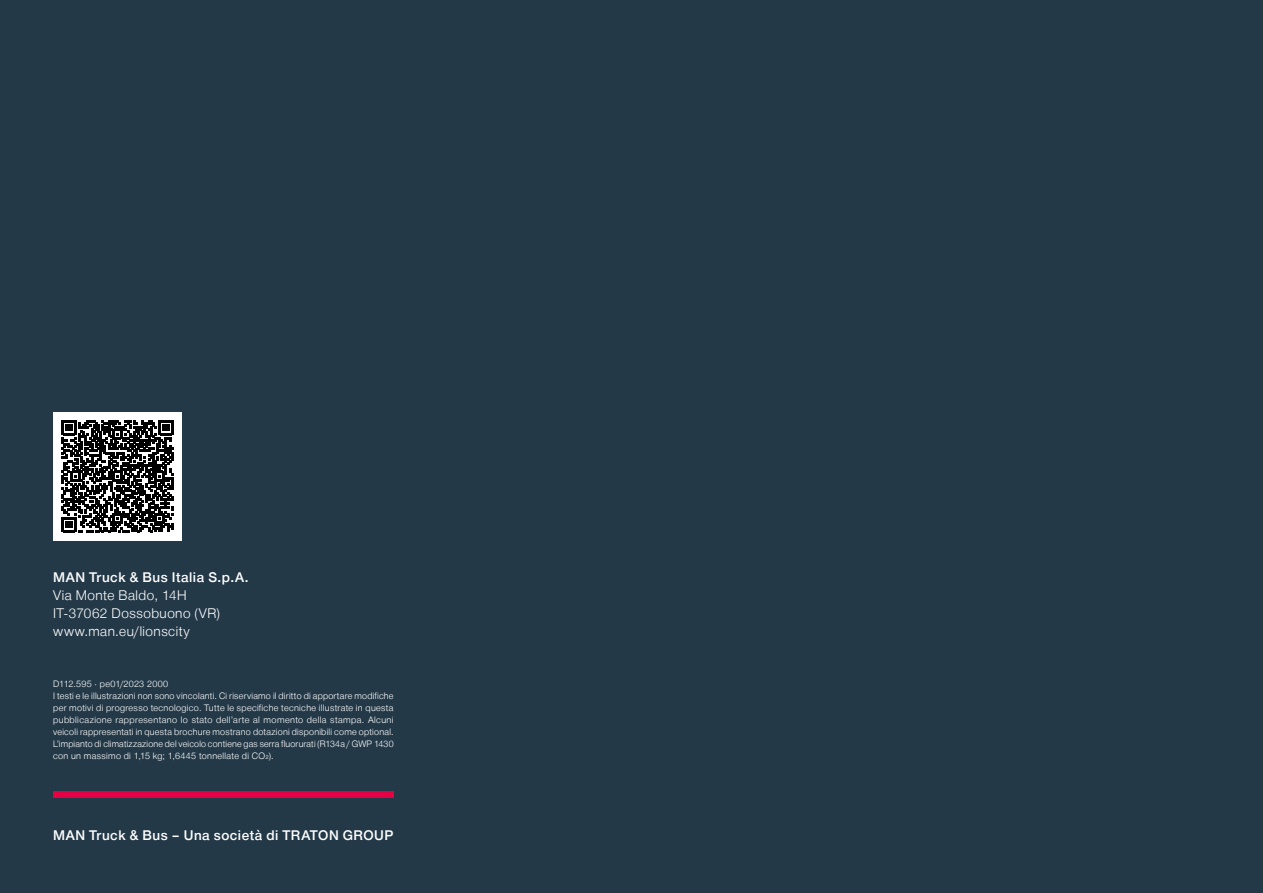
<style>
.page{position:relative;width:1263px;height:893px;background:#243948}
.page>*{position:absolute;margin:0;border:0;box-sizing:border-box;transform-origin:0 0}
.t1{font:500 13.5px "Man Global";letter-spacing:.04em;color:#fff}
.t2{font:300 13.5px/18px "Man Global";letter-spacing:.035em;color:#fff}
.t3{font:300 9px/12px "Man Global";letter-spacing:.03em;color:#fff}
</style>
<div class="page">
<div style="left:53px;top:791px;width:341px;height:6px;background:#e40045"></div>
<div style="left:53px;top:412px;width:129px;height:128px;background:#fff"></div>
<svg style="left:62px;top:420px;width:111px;height:112px"></svg>
<h1 class="t1" style="left:53px;top:569px;width:197px">MAN Truck &amp; Bus Italia S.p.A.</h1>
<h1 class="t2" style="left:53px;top:586px;width:168px">Via Monte Baldo, 14H<br>IT-37062 Dossobuono (VR) www.man.eu/lionscity</h1>
<p class="t3" style="left:53px;top:678px;width:342px">D112.595 · pe01/2023 2000<br>I testi e le illustrazioni non sono vincolanti. Ci riserviamo il diritto di apportare modifiche per motivi di progresso tecnologico. Tutte le specifiche tecniche illustrate in questa pubblicazione rappresentano lo stato dell’arte al momento della stampa. Alcuni veicoli rappresentati in questa brochure mostrano dotazioni disponibili come optional.<br>L’impianto di climatizzazione del veicolo contiene gas serra fluorurati (R134a / GWP 1430 con un massimo di 1,15 kg; 1,6445 tonnellate di CO₂).</p>
<h1 class="t1" style="left:53px;top:827px;width:342px">MAN Truck &amp; Bus – Una società di TRATON GROUP</h1>
</div>
